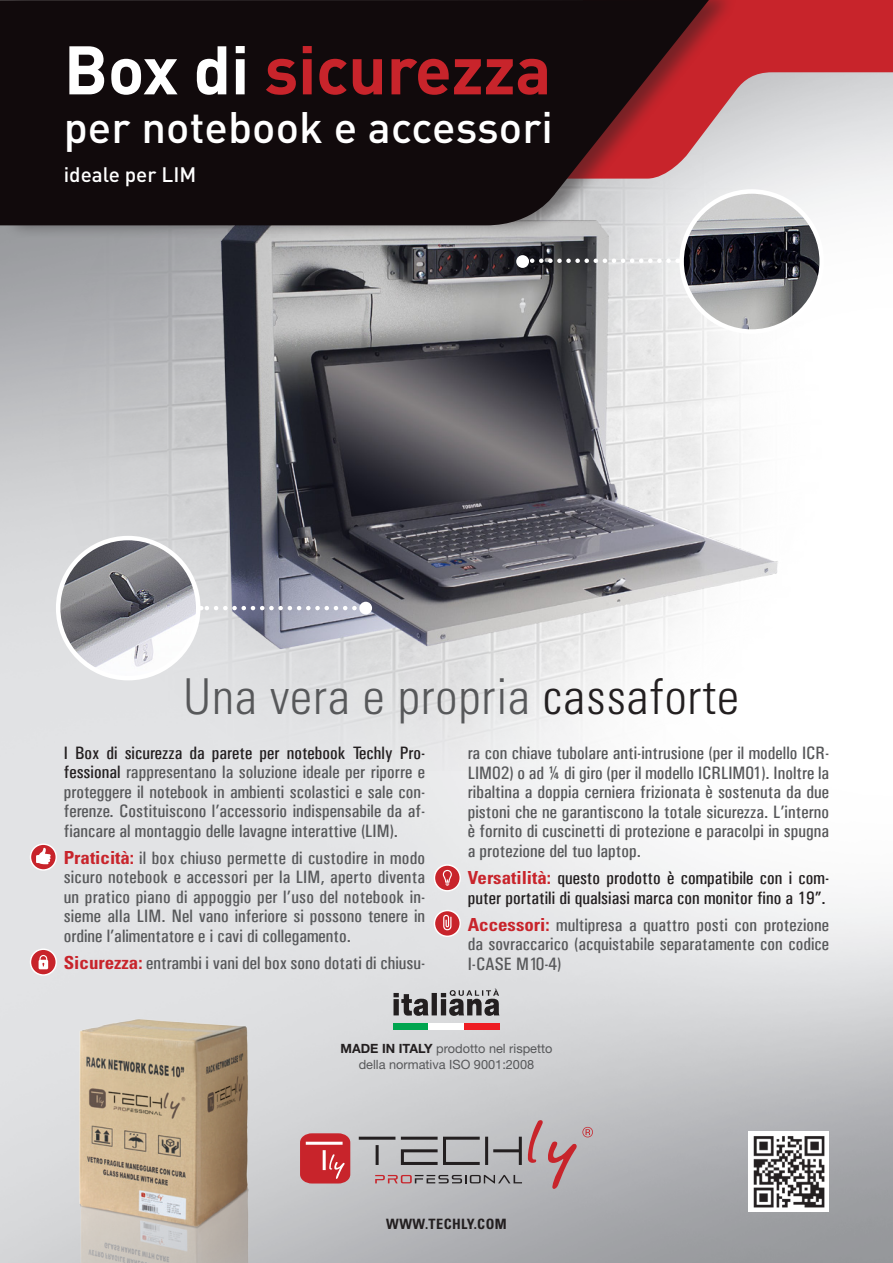
<style>
.page{position:relative;width:893px;height:1263px;background:#fff}
.page>*{position:absolute;margin:0;border:0;box-sizing:border-box;transform-origin:0 0}
.t1{font:700 67.5px "DIN";letter-spacing:-.005em;color:#c8242b}
.t2{font:300 condensed 49.5px "Univers LT Std";letter-spacing:.02em;color:#57585a}
.t3{font:500 43.5px "DIN";letter-spacing:.005em;color:#fff}
.t4{font:500 20.7px "DIN";color:#fff}
.t5{font:18px/19.5px "Univers Condensed";color:#57585a;text-align:justify;scale:1.05 1}
.t6{font:18px/19.5px "Univers Condensed";color:#231f20;scale:1.05 1}
.t7{font:700 condensed 14.25px "Univers LT Std";letter-spacing:.03em;color:#231f20}
.t8{font:12.75px/16.2px "Helvetica Neue LT Std";color:#57585a;text-align:center}
.s1{color:#fff}
.s2{color:#231f20}
.s3{font-family:"Univers LT Std";font-weight:700;font-stretch:condensed;color:#c8242b}
.s4{font-weight:700;color:#231f20}
</style>
<div class="page">
<img style="left:0;top:771px;width:893px;height:492px">
<img style="left:0;top:179px;width:893px;height:592px">
<svg style="left:738px;top:0;width:155px;height:179px"></svg>
<div style="left:3px;top:0;width:735px;height:239px;background:#231f20;opacity:.5"></div>
<svg style="left:0;top:0;width:709px;height:225px;fill:#110a0c"></svg>
<hr style="left:359px;top:1137px;width:36px;height:3px;background:#231f20">
<hr style="left:376px;top:1145px;width:3px;height:20px;background:#231f20">
<svg style="left:401px;top:1137px;width:121px;height:28px"></svg>
<svg style="left:528px;top:1120px;width:65px;height:69px"></svg>
<svg style="left:375px;top:1175px;width:147px;height:8px"></svg>
<svg style="left:300px;top:1133px;width:50px;height:50px"></svg>
<img style="left:748px;top:1131px;width:81px;height:81px">
<img style="left:61px;top:1004px;width:195px;height:259px">
<svg style="left:528px;top:258px;width:141px;height:5px"></svg>
<div style="left:516px;top:255px;width:13px;height:13px;background:#fff;border-radius:50%"></div>
<img style="left:682px;top:191px;width:140px;height:141px;border-radius:70px">
<div style="left:679px;top:189px;width:145px;height:145px;border:4px solid #fff;border-radius:50%"></div>
<svg style="left:200px;top:606px;width:154px;height:4px"></svg>
<div style="left:359px;top:602px;width:13px;height:12px;background:#fff;border-radius:50%"></div>
<img style="left:58px;top:538px;width:140px;height:140px;border-radius:70px">
<div style="left:56px;top:536px;width:144px;height:144px;border:4px solid #fff;border-radius:50%"></div>
<svg style="left:434px;top:865px;width:26px;height:26px"></svg>
<div style="left:434px;top:864px;width:27px;height:27px;border:1px solid #fff;border-radius:50%"></div>
<svg style="left:443px;top:870px;width:9px;height:16px"></svg>
<svg style="left:434px;top:910px;width:26px;height:26px"></svg>
<div style="left:434px;top:910px;width:27px;height:27px;border:1px solid #fff;border-radius:50%"></div>
<svg style="left:443px;top:915px;width:8px;height:15px"></svg>
<svg style="left:30px;top:949px;width:26px;height:26px"></svg>
<div style="left:30px;top:948px;width:27px;height:28px;border:1px solid #fff;border-radius:50%"></div>
<svg style="left:39px;top:955px;width:9px;height:14px"></svg>
<svg style="left:30px;top:844px;width:26px;height:26px"></svg>
<div style="left:30px;top:843px;width:27px;height:28px;border:1px solid #fff;border-radius:50%"></div>
<svg style="left:36px;top:848px;width:15px;height:16px"></svg>
<svg style="left:393px;top:989px;width:106px;height:27px"></svg>
<div style="left:394px;top:1023px;width:35px;height:6px;background:#00a54f"></div>
<div style="left:464px;top:1023px;width:35px;height:6px;background:#ee1d23"></div>
<div style="left:429px;top:1023px;width:35px;height:6px;background:#fff"></div>
<p class="t1" style="left:64px;top:26px;width:489px"><span class="s1">Box di</span> sicurezza</p>
<p class="t3" style="left:64px;top:100px;width:491px">per notebook e accessori</p>
<p class="t4" style="left:64px;top:161px;width:134px">ideale per LIM</p>
<p class="t2" style="left:184px;top:667px;width:557px">Una vera e propria <span class="s2">cassaforte</span></p>
<p class="t5" style="left:64px;top:743px;width:346px"><span class="s2">I Box di sicurezza da parete per notebook Techly Pro&shy;fessional</span> rappresentano la soluzione ideale per riporre e proteggere il notebook in ambienti scolastici e sale con&shy;ferenze. Costituiscono l’accessorio indispensabile da af&shy;fiancare al montaggio delle lavagne interattive (LIM).</p>
<p class="t5" style="left:64px;top:848px;width:346px"><span class="s3">Praticità:</span> il box chiuso permette di custodire in modo sicuro notebook e accessori per la LIM, aperto diventa un pratico piano di appoggio per l’uso del notebook in&shy;sieme alla LIM. Nel vano inferiore si possono tenere in ordine l’alimentatore e i cavi di collegamento.</p>
<p class="t5" style="left:64px;top:953px;width:346px"><span class="s3">Sicurezza:</span> entrambi i vani del box sono dotati di chiusu-</p>
<p class="t5" style="left:468px;top:743px;width:346px">ra con chiave tubolare anti-intrusione (per il modello ICR-LIM02) o ad ¼ di giro (per il modello ICRLIM01). Inoltre la ribaltina a doppia cerniera frizionata è sostenuta da due pistoni che ne garantiscono la totale sicurezza. L’interno è fornito di cuscinetti di protezione e paracolpi in spugna a protezione del tuo laptop.</p>
<p class="t6" style="left:468px;top:868px;width:346px"><span class="s3">Versatilità:</span> questo prodotto è compatibile con i com&shy;puter portatili di qualsiasi marca con monitor fino a 19”.</p>
<p class="t5" style="left:468px;top:915px;width:346px"><span class="s3">Accessori:</span> multipresa a quattro posti con protezione da sovraccarico (acquistabile separatamente con codice I-CASE M10-4)</p>
<p class="t8" style="left:340px;top:1040px;width:214px"><span class="s4">MADE IN ITALY</span> prodotto nel rispetto della normativa ISO 9001:2008</p>
<p class="t7" style="left:386px;top:1215px;width:122px">WWW.TECHLY.COM</p>
</div>
